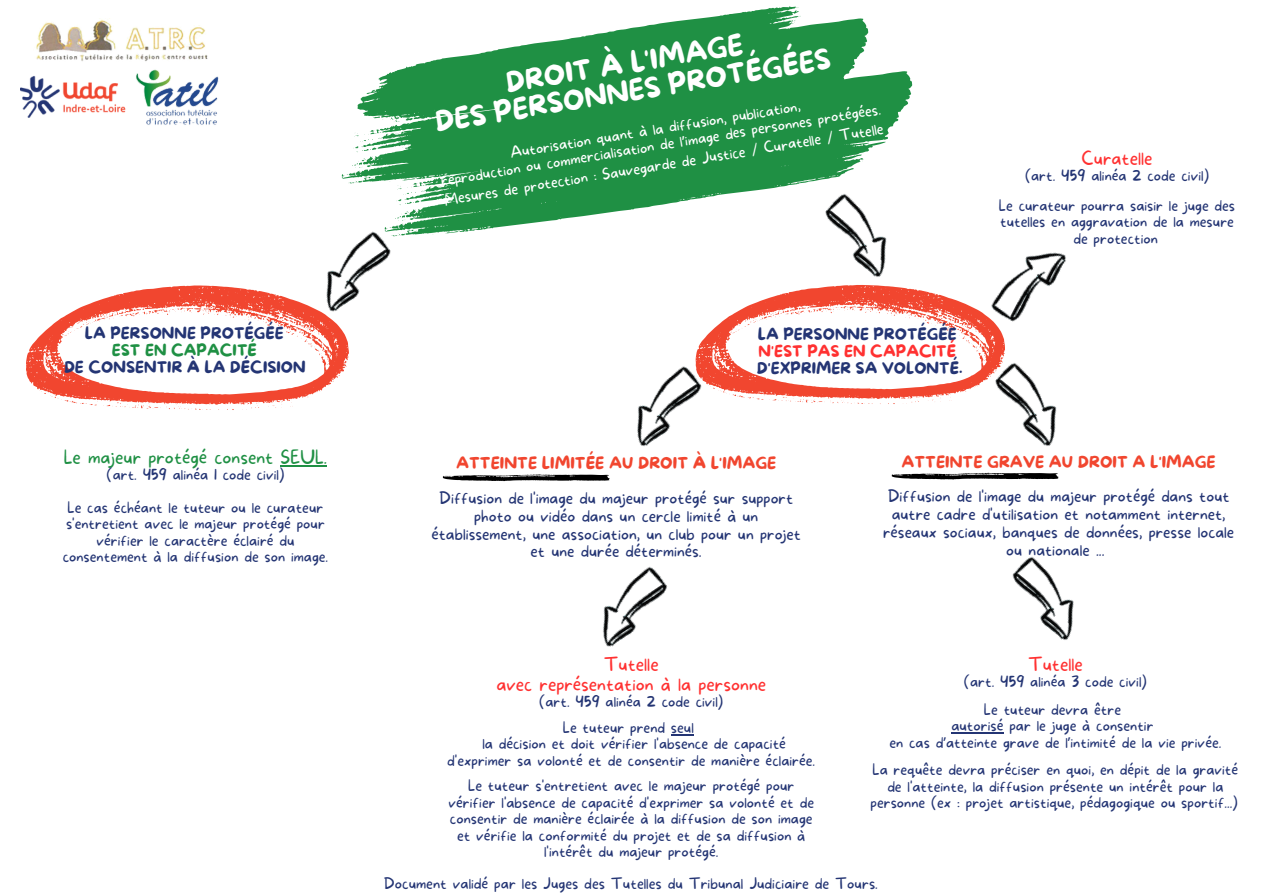
<style>
.page{position:relative;width:1263px;height:894px;background:#fff}
.page>*{position:absolute;margin:0;border:0;box-sizing:border-box;transform-origin:0 0}
.t1{font:28.05px "More Sugar";color:#fff}
.t2{font:100 18.45px "More Sugar";color:#ff3131}
.t3{font:100 18.45px "More Sugar";color:#1f9044}
.t4{font:100 16.2px/18px "More Sugar";color:#243574;text-align:center}
.t5{font:16.2px "More Sugar";color:#f1462f}
.t6{font:15.75px "More Sugar";color:#243574}
.t7{font:15.75px "More Sugar";color:#ff3131}
.t8{font:15.75px "More Sugar";color:#1f9044}
.t9{font:100 15px "More Sugar";color:#fff}
.t10{font:100 15px "More Sugar";color:#243574}
.t11{font:100 14.85px/16.5px "More Sugar";color:#243574;text-align:center}
.s1{color:#fff}
.s2{font-family:"Noto Sans";font-weight:400}
</style>
<div class="page">
<svg style="left:26px;top:285px;width:323px;height:125px"></svg>
<svg style="left:341px;top:6px;width:528px;height:178px"></svg>
<svg style="left:370px;top:49px;width:543px;height:186px;fill:#1f9044"></svg>
<svg style="left:696px;top:289px;width:309px;height:115px"></svg>
<svg style="left:892px;top:472px;width:167px;height:7px"></svg>
<svg style="left:443px;top:474px;width:167px;height:7px"></svg>
<hr style="left:671px;top:733px;width:23px;height:2px;background:#243574">
<hr style="left:951px;top:732px;width:52px;height:1px;background:#243574">
<img style="left:972px;top:352px;width:85px;height:94px">
<img style="left:637px;top:356px;width:85px;height:91px">
<img style="left:1012px;top:557px;width:62px;height:83px">
<img style="left:603px;top:566px;width:65px;height:81px">
<img style="left:297px;top:222px;width:114px;height:103px">
<img style="left:802px;top:183px;width:112px;height:107px">
<img style="left:982px;top:252px;width:84px;height:88px">
<img style="left:20px;top:76px;width:106px;height:42px">
<img style="left:136px;top:69px;width:83px;height:56px">
<img style="left:36px;top:19px;width:172px;height:43px">
<hr style="left:281px;top:465px;width:46px;height:1px;background:#1f9044">
<p class="t6" style="left:85px;top:324px;width:200px">LA PERSONNE PROTÉGÉE</p>
<p class="t8" style="left:112px;top:341px;width:147px">EST EN CAPACITÉ</p>
<p class="t6" style="left:64px;top:358px;width:247px">DE CONSENTIR À LA DÉCISION<span class="s1">.</span></p>
<p class="t3" style="left:64px;top:446px;width:265px">Le majeur protégé consent SEUL.</p>
<p class="t11" style="left:107px;top:467px;width:179px">(art. 459 alinéa 1 code civil)</p>
<p class="t11" style="left:63px;top:499px;width:267px">Le cas échéant le tuteur ou le curateur s'entretient avec le majeur protégé pour vérifier le caractère éclairé du consentement à la diffusion de son image.</p>
<p class="t1" style="left:503px;top:67px;width:242px;rotate:-9deg">DROIT À L'IMAGE</p>
<p class="t1" style="left:433px;top:106px;width:402px;rotate:-9deg">DES PERSONNES PROTÉGÉES</p>
<p class="t9" style="left:440px;top:171px;width:447px;rotate:-9deg">reproduction ou commercialisation de l<span class="s2">’</span>image des personnes protégées.</p>
<p class="t9" style="left:509px;top:143px;width:295px;rotate:-9deg">Autorisation quant à la diffusion, publication,</p>
<p class="t9" style="left:443px;top:190px;width:446px;rotate:-9deg">Mesures de protection : Sauvegarde de Justice / Curatelle / Tutelle</p>
<p class="t6" style="left:758px;top:325px;width:200px">LA PERSONNE PROTÉGÉE</p>
<p class="t7" style="left:759px;top:342px;width:199px">N'EST PAS EN CAPACITÉ</p>
<p class="t6" style="left:757px;top:359px;width:207px">D'EXPRIMER SA VOLONTÉ.</p>
<p class="t2" style="left:1081px;top:147px;width:72px">Curatelle</p>
<p class="t11" style="left:1025px;top:168px;width:185px">(art. 459 alinéa 2 code civil)</p>
<p class="t11" style="left:999px;top:198px;width:238px">Le curateur pourra saisir le juge des tutelles en aggravation de la mesure de protection<span class="s1">.</span></p>
<p class="t5" style="left:456px;top:453px;width:322px">ATTEINTE LIMITÉE AU DROIT À L'IMAGE</p>
<p class="t4" style="left:431px;top:490px;width:371px">Diffusion de l'image du majeur protégé sur support photo ou vidéo dans un cercle limité à un établissement, une association, un club pour un projet et une durée déterminés.</p>
<p class="t2" style="left:604px;top:653px;width:56px">Tutelle</p>
<p class="t2" style="left:496px;top:672px;width:271px">avec représentation à la personne</p>
<p class="t11" style="left:539px;top:693px;width:185px">(art. 459 alinéa 2 code civil)</p>
<p class="t11" style="left:563px;top:719px;width:132px">Le tuteur prend seul</p>
<p class="t11" style="left:447px;top:735px;width:369px">la décision et doit vérifier l'absence de capacité d'exprimer sa volonté et de consentir de manière éclairée.</p>
<p class="t11" style="left:448px;top:778px;width:367px">Le tuteur s'entretient avec le majeur protégé pour vérifier l'absence de capacité d'exprimer sa volonté et de consentir de manière éclairée à la diffusion de son image et vérifie la conformité du projet et de sa diffusion à l'intérêt du majeur protégé.</p>
<p class="t5" style="left:901px;top:453px;width:316px">ATTEINTE GRAVE AU DROIT A L'IMAGE</p>
<p class="t4" style="left:883px;top:487px;width:353px">Diffusion de l'image du majeur protégé dans tout autre cadre d'utilisation et notamment internet, réseaux sociaux, banques de données, presse locale ou nationale ...</p>
<p class="t2" style="left:1028px;top:653px;width:56px">Tutelle</p>
<p class="t11" style="left:964px;top:674px;width:184px">(art. 459 alinéa 3 code civil)</p>
<p class="t11" style="left:984px;top:701px;width:139px">Le tuteur devra être</p>
<p class="t11" style="left:951px;top:718px;width:204px">autorisé par le juge à consentir</p>
<p class="t11" style="left:889px;top:734px;width:334px">en cas d<span class="s2">’</span>atteinte grave de l<span class="s2">’</span>intimité de la vie privée.</p>
<p class="t11" style="left:870px;top:762px;width:371px">La requête devra préciser en quoi, en dépit de la gravité de l'atteinte, la diffusion présente un intérêt pour la personne (ex : projet artistique, pédagogique ou sportif...)<span class="s1">.</span></p>
<p class="t10" style="left:384px;top:874px;width:496px">Document validé par les Juges des Tutelles du Tribunal Judiciaire de Tours.</p>
</div>
